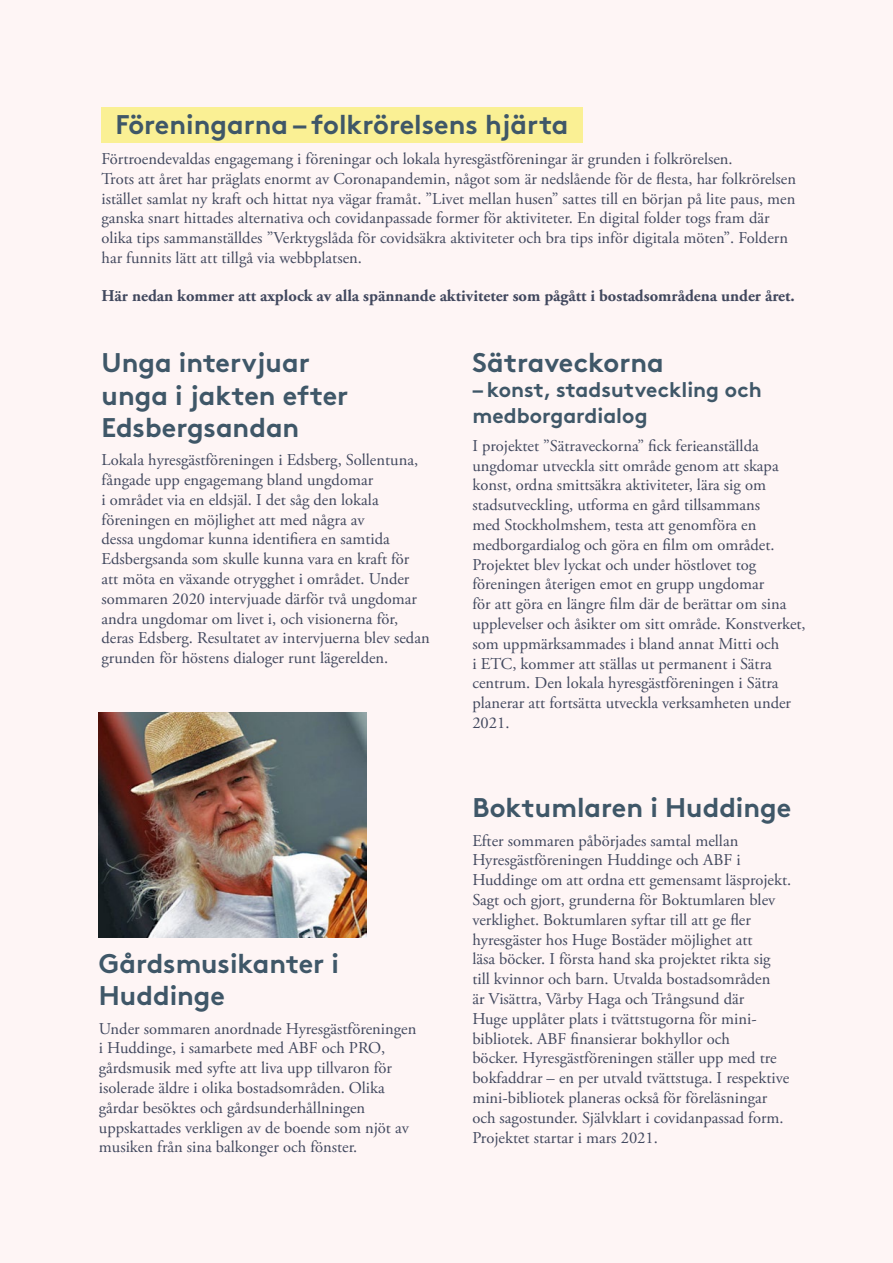
<style>
.page{position:relative;width:893px;height:1263px;background:#fef5f5}
.page>*{position:absolute;margin:0;border:0;box-sizing:border-box;transform-origin:0 0}
.t1{font:700 27px/32.4px "Brown Std";color:#3f5768}
.t2{font:700 21px/25.2px "Brown Std";color:#3f5768}
.t3{font:16.5px/19.8px "Adobe Garamond Pro";color:#41485e}
.t4{font:700 16.5px "Adobe Garamond Pro";color:#41485e}
</style>
<div class="page">
<img style="left:99px;top:712px;width:268px;height:226px">
<div style="left:102px;top:107px;width:481px;height:35px;background:#faf094"></div>
<h1 class="t1" style="left:116px;top:108px;width:455px">Föreningarna – folkrörelsens hjärta</h1>
<p class="t3" style="left:102px;top:150px;width:696px">Förtroendevaldas engagemang i föreningar och lokala hyresgästföreningar är grunden i folkrörelsen.<br>Trots att året har präglats enormt av Coronapandemin, något som är nedslående för de flesta, har folkrörelsen istället samlat ny kraft och hittat nya vägar framåt. ”Livet mellan husen” sattes till en början på lite paus, men ganska snart hittades alternativa och covidanpassade former för aktiviteter. En digital folder togs fram där olika tips sammanställdes ”Verktygslåda för covidsäkra aktiviteter och bra tips inför digitala möten”. Foldern har funnits lätt att tillgå via webbplatsen.</p>
<p class="t4" style="left:102px;top:286px;width:695px">Här nedan kommer att axplock av alla spännande aktiviteter som pågått i bostadsområdena under året.</p>
<h1 class="t1" style="left:102px;top:346px;width:248px">Unga intervjuar unga i jakten efter<br>Edsbergsandan</h1>
<p class="t3" style="left:102px;top:451px;width:330px">Lokala hyresgästföreningen i Edsberg, Sollentuna, fångade upp engagemang bland ungdomar<br>i området via en eldsjäl. I det såg den lokala föreningen en möjlighet att med några av<br>dessa ungdomar kunna identifiera en samtida Edsbergsanda som skulle kunna vara en kraft för att möta en växande otrygghet i området. Under sommaren 2020 intervjuade därför två ungdomar andra ungdomar om livet i, och visionerna för, deras Edsberg. Resultatet av intervjuerna blev sedan grunden för höstens dialoger runt lägerelden.</p>
<h1 class="t1" style="left:99px;top:947px;width:242px">Gårdsmusikanter i<br>Huddinge</h1>
<p class="t3" style="left:99px;top:1019px;width:319px">Under sommaren anordnade Hyresgästföreningen i Huddinge, i samarbete med ABF och PRO, gårdsmusik med syfte att liva upp tillvaron för isolerade äldre i olika bostadsområden. Olika gårdar besöktes och gårdsunderhållningen uppskattades verkligen av de boende som njöt av musiken från sina balkonger och fönster.</p>
<h1 class="t1" style="left:472px;top:346px;width:193px">Sätraveckorna</h1>
<p class="t2" style="left:472px;top:377px;width:291px">– konst, stadsutveckling och medborgardialog</p>
<p class="t3" style="left:472px;top:436px;width:335px">I projektet ”Sätraveckorna” fick ferieanställda ungdomar utveckla sitt område genom att skapa konst, ordna smittsäkra aktiviteter, lära sig om stadsutveckling, utforma en gård tillsammans<br>med Stockholmshem, testa att genomföra en medborgardialog och göra en film om området.<br>Projektet blev lyckat och under höstlovet tog föreningen återigen emot en grupp ungdomar<br>för att göra en längre film där de berättar om sina upplevelser och åsikter om sitt område. Konstverket, som uppmärksammades i bland annat Mitti och<br>i ETC, kommer att ställas ut permanent i Sätra centrum. Den lokala hyresgästföreningen i Sätra planerar att fortsätta utveckla verksamheten under 2021.</p>
<h1 class="t1" style="left:472px;top:791px;width:320px">Boktumlaren i Huddinge</h1>
<p class="t3" style="left:472px;top:831px;width:320px">Efter sommaren påbörjades samtal mellan Hyresgästföreningen Huddinge och ABF i Huddinge om att ordna ett gemensamt läsprojekt.<br>Sagt och gjort, grunderna för Boktumlaren blev verklighet. Boktumlaren syftar till att ge fler hyresgäster hos Huge Bostäder möjlighet att<br>läsa böcker. I första hand ska projektet rikta sig till kvinnor och barn. Utvalda bostadsområden<br>är Visättra, Vårby Haga och Trångsund där<br>Huge upplåter plats i tvättstugorna för mini&shy;bibliotek. ABF finansierar bokhyllor och<br>böcker. Hyresgästföreningen ställer upp med tre bokfaddrar – en per utvald tvättstuga. I respektive mini-bibliotek planeras också för föreläsningar och sagostunder. Självklart i covidanpassad form.<br>Projektet startar i mars 2021.</p>
</div>
